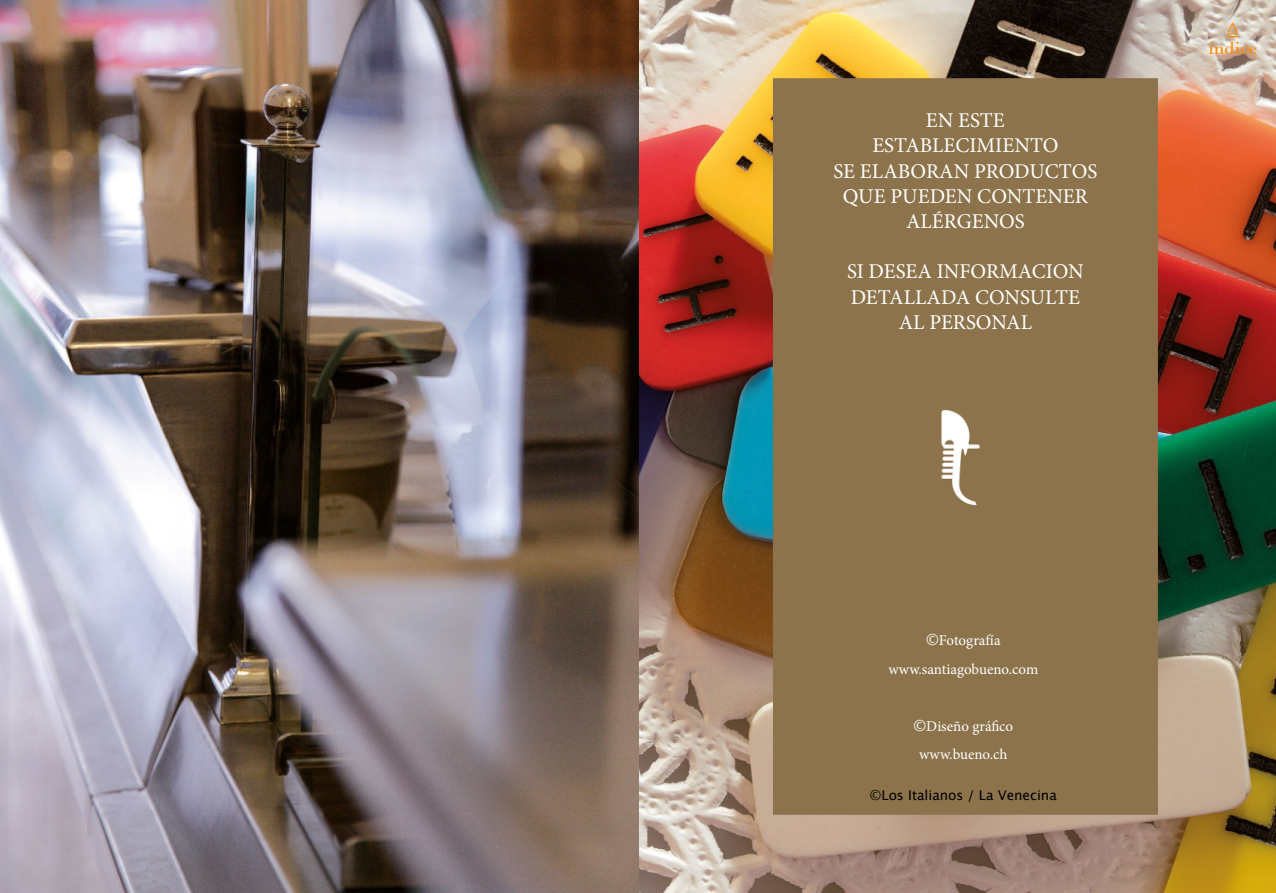
<style>
.page{position:relative;width:1276px;height:893px;background:#fff}
.page>*{position:absolute;margin:0;border:0;box-sizing:border-box;transform-origin:0 0}
.t1{font:21px/25.2px "Minion Pro";color:#fff;text-align:center}
.t2{font:18px "Bauer Bod T";color:#fe8a00}
.t3{font:18px "STIX General";color:#fe8a00}
.t4{font:15px/28.5px "Minion Pro";color:#fff;text-align:center}
.t5{font:13.5px "Lucida Grande";color:#000}
.s1{font-family:"Lucida Grande"}
</style>
<div class="page">
<img style="left:0;top:0;width:635px;height:893px">
<img style="left:635px;top:0;width:641px;height:893px">
<div style="left:773px;top:78px;width:385px;height:737px;background:#8c734b"></div>
<img style="left:941px;top:409px;width:39px;height:97px">
<p class="t1" style="left:833px;top:110px;width:265px">EN ESTE<br>ESTABLECIMIENTO<br>SE ELABORAN PRODUCTOS<br>QUE PUEDEN CONTENER<br>ALÉRGENOS</p>
<p class="t1" style="left:847px;top:261px;width:238px">SI DESEA INFORMACION<br>DETALLADA CONSULTE<br>AL PERSONAL</p>
<p class="t3" style="left:1227px;top:19px;width:13px">⩠</p>
<p class="t2" style="left:1208px;top:41px;width:50px">índice</p>
<p class="t4" style="left:888px;top:628px;width:151px"><span class="s1">©</span>Fotografía www.santiagobueno.com</p>
<p class="t4" style="left:913px;top:713px;width:101px"><span class="s1">©</span>Diseño gráfico www.bueno.ch</p>
<p class="t5" style="left:870px;top:789px;width:188px">©Los Italianos / La Venecina</p>
</div>
